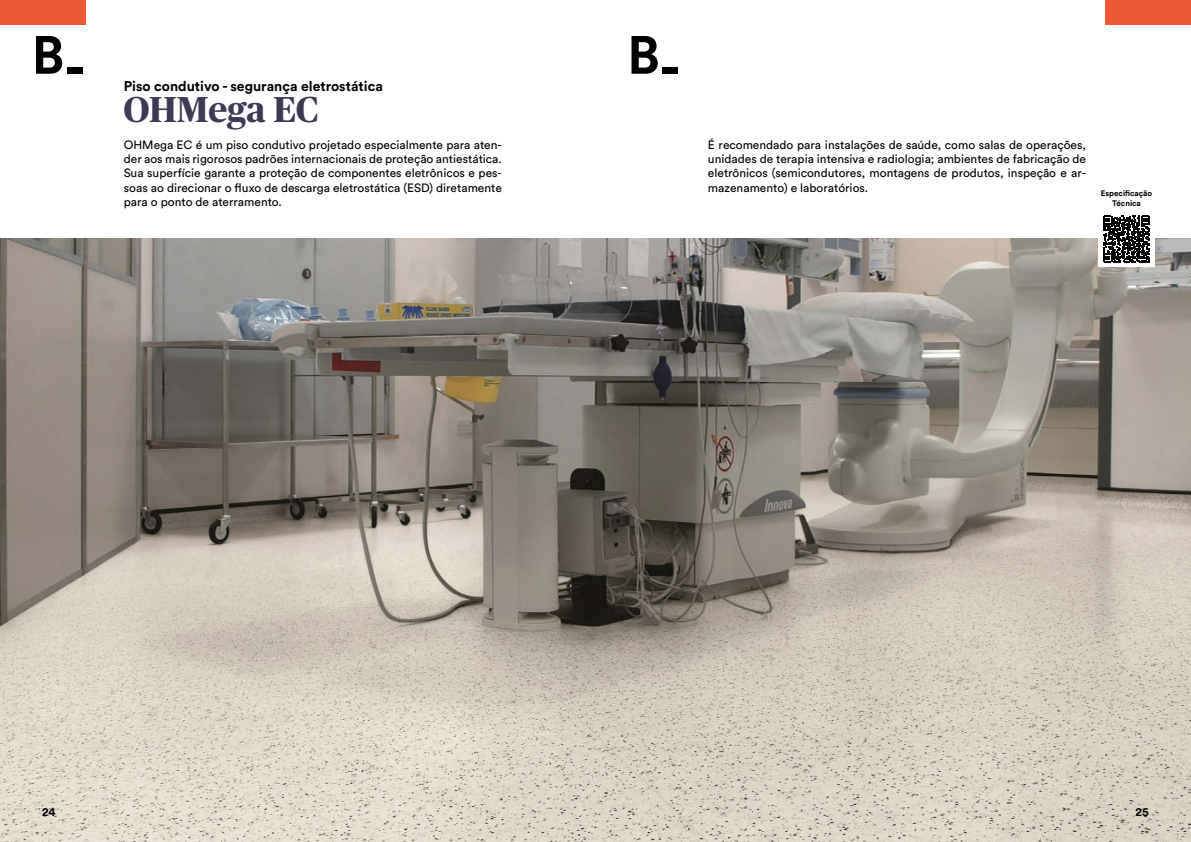
<style>
.page{position:relative;width:1191px;height:842px;background:#fff}
.page>*{position:absolute;margin:0;border:0;box-sizing:border-box;transform-origin:0 0}
.t1{font:700 36px "Publico Headline";color:#3e3a56}
.t2{font:700 14px "Circular Std";color:#000}
.t3{font:12px/14.4px "Circular Std";color:#000;text-align:justify}
.t4{font:700 12px "Circular Std";color:#000}
.t5{font:700 8px/9.6px "Circular Std";color:#000;text-align:center}
</style>
<div class="page">
<div style="left:0;top:0;width:85px;height:24px;background:#eb5a35"></div>
<img style="left:0;top:238px;width:1191px;height:604px">
<div style="left:1106px;top:0;width:85px;height:24px;background:#eb5a35"></div>
<div style="left:1098px;top:210px;width:56px;height:56px;background:#fff"></div>
<svg style="left:1103px;top:216px;width:47px;height:46px"></svg>
<svg style="left:631px;top:36px;width:26px;height:38px"></svg>
<div style="left:662px;top:68px;width:16px;height:6px;background:#000"></div>
<svg style="left:36px;top:36px;width:26px;height:38px"></svg>
<div style="left:67px;top:68px;width:15px;height:6px;background:#000"></div>
<p class="t2" style="left:124px;top:77px;width:261px">Piso condutivo - segurança eletrostática</p>
<h1 class="t1" style="left:123px;top:84px;width:196px">OHMega EC</h1>
<p class="t3" style="left:124px;top:137px;width:379px">OHMega EC é um piso condutivo projetado especialmente para aten&shy;der aos mais rigorosos padrões internacionais de proteção antiestática.<br>Sua superfície garante a proteção de componentes eletrônicos e pes&shy;soas ao direcionar o fluxo de descarga eletrostática (ESD) diretamente para o ponto de aterramento.</p>
<p class="t3" style="left:708px;top:137px;width:379px">É recomendado para instalações de saúde, como salas de operações, unidades de terapia intensiva e radiologia; ambientes de fabricação de eletrônicos (semicondutores, montagens de produtos, inspeção e ar&shy;mazenamento) e laboratórios.</p>
<p class="t5" style="left:1101px;top:189px;width:53px">Especificação<br>Técnica</p>
<p class="t4" style="left:42px;top:804px;width:15px">24</p>
<p class="t4" style="left:1135px;top:804px;width:15px">25</p>
</div>
